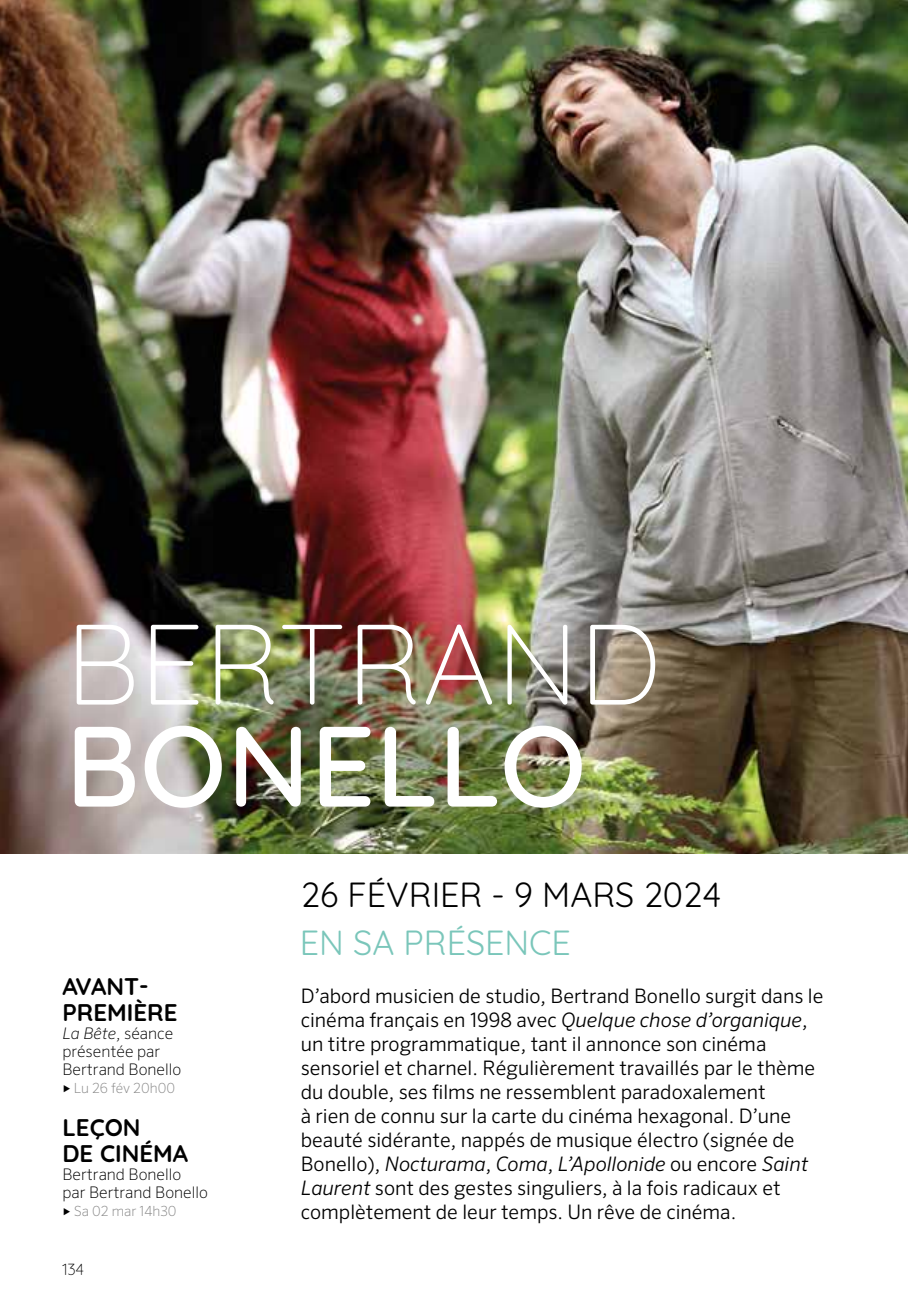
<style>
.page{position:relative;width:908px;height:1304px;background:#fff}
.page>*{position:absolute;margin:0;border:0;box-sizing:border-box;transform-origin:0 0}
.t1{font:300 114px "Quicksand";color:#fff}
.t2{font:500 114px "Quicksand";color:#fff}
.t3{font:34px "Quicksand";color:#000}
.t4{font:34px "Quicksand";color:#7ac6ba}
.t5{font:700 24px/26px "Quicksand";color:#000}
.t6{font:300 20px/24px "Sero Pro";color:#000}
.t7{font:200 16px/18px "Sero Pro";color:#000}
.t8{font:300 16px "Quicksand";color:#000}
.t9{font:200 14px "Sero Pro";color:#878787}
.s1{font-style:italic}
.s2{color:#000}
</style>
<div class="page">
<img style="left:0;top:0;width:907px;height:853px">
<h1 class="t1" style="left:65px;top:576px;width:597px">BERTRAND</h1>
<h1 class="t2" style="left:65px;top:674px;width:522px">BONELLO</h1>
<p class="t5" style="left:62px;top:971px;width:116px">AVANT-<br>PREMIÈRE</p>
<p class="t7" style="left:62px;top:1024px;width:120px"><span class="s1">La Bête</span>, séance présentée par<br>Bertrand Bonello</p>
<p class="t9" style="left:62px;top:1079px;width:114px"><span class="s2">►</span> Lu 26 fév 20h00</p>
<p class="t5" style="left:62px;top:1112px;width:127px">LEÇON<br>DE CINÉMA</p>
<p class="t7" style="left:62px;top:1165px;width:147px">Bertrand Bonello par Bertrand Bonello</p>
<p class="t9" style="left:62px;top:1202px;width:116px"><span class="s2">►</span> Sa 02 mar 14h30</p>
<p class="t8" style="left:62px;top:1257px;width:23px">134</p>
<h2 class="t3" style="left:300px;top:869px;width:422px">26 FÉVRIER - 9 MARS 2024</h2>
<h2 class="t4" style="left:300px;top:917px;width:272px">EN SA PRÉSENCE</h2>
<p class="t6" style="left:300px;top:984px;width:524px">D’abord musicien de studio, Bertrand Bonello surgit dans le cinéma français en 1998 avec <span class="s1">Quelque chose d’organique</span>, un titre programmatique, tant il annonce son cinéma sensoriel et charnel. Régulièrement travaillés par le thème du double, ses films ne ressemblent paradoxalement<br>à rien de connu sur la carte du cinéma hexagonal. D’une beauté sidérante, nappés de musique électro (signée de Bonello), <span class="s1">Nocturama</span>, <span class="s1">Coma</span>, <span class="s1">L’Apollonide</span> ou encore <span class="s1">Saint Laurent</span> sont des gestes singuliers, à la fois radicaux et complètement de leur temps. Un rêve de cinéma.</p>
</div>
